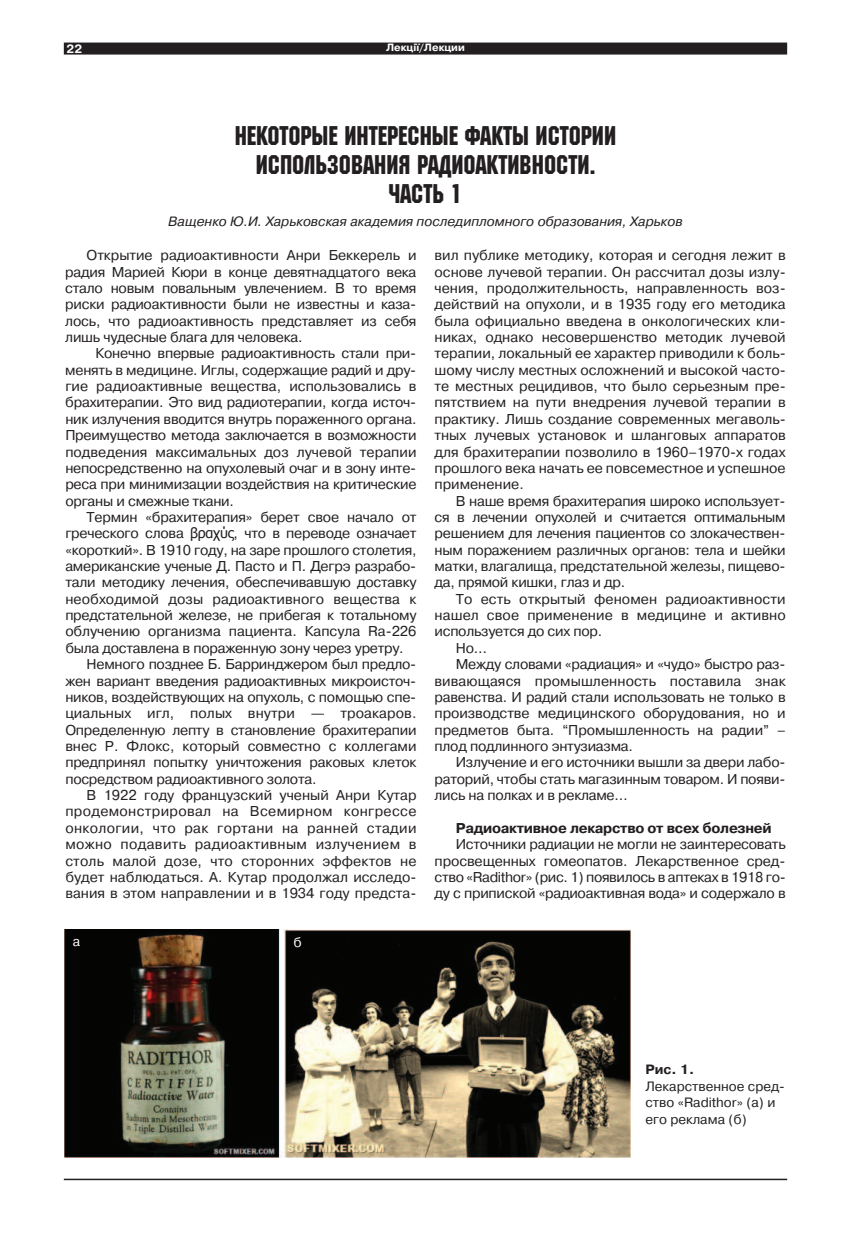
<style>
.page{position:relative;width:851px;height:1234px;background:#fff}
.page>*{position:absolute;margin:0;border:0;box-sizing:border-box;transform-origin:0 0}
.t1{font:27px/29.2px "Machine C";color:#231f20;text-align:center;scale:.95 1}
.t2{font:14.25px/16.4px "Pragmatica C";letter-spacing:-.015em;color:#231f20;text-align:justify}
.t3{font:14.25px "Pragmatica C";letter-spacing:.005em;color:#231f20}
.t4{font:14.25px "Pragmatica C";letter-spacing:.025em;color:#231f20}
.t5{font:14.25px "Pragmatica C";letter-spacing:.01em;color:#231f20}
.t6{font:700 14.25px "Pragmatica C";letter-spacing:-.02em;color:#231f20}
.t7{font:italic 13.5px "Pragmatica C";color:#231f20}
.t8{font:13.5px/16.5px "Pragmatica C";color:#231f20}
.t9{font:700 13.5px "Pragmatica C";color:#231f20}
.t10{font:13.5px "Pragmatica C";color:#fff}
.t11{font:700 12px "Pragmatica C";color:#fff}
.t12{font:700 10.5px "Pragmatica C";color:#fff}
.s1{font-family:"Tahoma"}
</style>
<div class="page">
<div style="left:64px;top:43px;width:723px;height:12px;background:#231f20"></div>
<hr style="left:64px;top:1178px;width:723px;height:1px;background:#231f20">
<img style="left:65px;top:929px;width:565px;height:227px">
<p class="t11" style="left:67px;top:41px;width:17px">22</p>
<p class="t12" style="left:386px;top:41px;width:80px">Лекції/Лекции</p>
<h1 class="t1" style="left:235px;top:121px;width:403px">НЕКОТОРЫЕ ИНТЕРЕСНЫЕ ФАКТЫ ИСТОРИИ<br>ИСПОЛЬЗОВАНИЯ РАДИОАКТИВНОСТИ.<br>ЧАСТЬ 1</h1>
<p class="t7" style="left:168px;top:213px;width:516px">Ващенко Ю.И. Харьковская академия последипломного образования, Харьков</p>
<p class="t2" style="left:65px;top:247px;width:352px;text-indent:21px">Открытие радиоактивности Анри Беккерель и радия Марией Кюри в конце девятнадцатого века стало новым повальным увлечением. В то время риски радиоактивности были не известны и каза&shy;лось, что радиоактивность представляет из себя лишь чудесные блага для человека.</p>
<p class="t2" style="left:65px;top:345px;width:352px;text-indent:30px">Конечно впервые радиоактивность стали при&shy;менять в медицине. Иглы, содержащие радий и дру&shy;гие радиоактивные вещества, использовались в брахитерапии. Это вид радиотерапии, когда источ&shy;ник излучения вводится внутрь пораженного органа.<br>Преимущество метода заключается в возможности подведения максимальных доз лучевой терапии непосредственно на опухолевый очаг и в зону инте&shy;реса при минимизации воздействия на критические органы и смежные ткани.</p>
<p class="t2" style="left:87px;top:508px;width:331px">Термин «брахитерапия» берет свое начало от</p>
<p class="t2" style="left:65px;top:525px;width:352px">греческого слова <span class="s1">βραχύς</span>, что в переводе означает</p>
<p class="t2" style="left:65px;top:541px;width:352px">«короткий». В 1910 году, на заре прошлого столетия,</p>
<p class="t2" style="left:65px;top:558px;width:352px">американские ученые Д. Пасто и П. Дегрэ разрабо-</p>
<p class="t2" style="left:65px;top:574px;width:352px">тали методику лечения, обеспечивавшую доставку</p>
<p class="t3" style="left:65px;top:590px;width:352px">необходимой дозы радиоактивного вещества к</p>
<p class="t2" style="left:65px;top:607px;width:352px">предстательной железе, не прибегая к тотальному</p>
<p class="t2" style="left:65px;top:623px;width:352px">облучению организма пациента. Капсула Ra-226</p>
<p class="t2" style="left:65px;top:639px;width:340px">была доставлена в пораженную зону через уретру.</p>
<p class="t2" style="left:87px;top:656px;width:331px">Немного позднее Б. Барринджером был предло-</p>
<p class="t2" style="left:65px;top:672px;width:352px">жен вариант введения радиоактивных микроисточ-</p>
<p class="t2" style="left:65px;top:688px;width:352px">ников, воздействующих на опухоль, с помощью спе-</p>
<p class="t3" style="left:65px;top:705px;width:352px">циальных игл, полых внутри — троакаров.</p>
<p class="t2" style="left:65px;top:721px;width:352px">Определенную лепту в становление брахитерапии</p>
<p class="t2" style="left:65px;top:737px;width:352px">внес Р. Флокс, который совместно с коллегами</p>
<p class="t2" style="left:65px;top:754px;width:352px">предпринял попытку уничтожения раковых клеток</p>
<p class="t2" style="left:65px;top:770px;width:252px">посредством радиоактивного золота.</p>
<p class="t2" style="left:87px;top:786px;width:331px">В 1922 году французский ученый Анри Кутар</p>
<p class="t4" style="left:65px;top:803px;width:352px">продемонстрировал на Всемирном конгрессе</p>
<p class="t4" style="left:65px;top:819px;width:352px">онкологии, что рак гортани на ранней стадии</p>
<p class="t4" style="left:65px;top:835px;width:352px">можно подавить радиоактивным излучением в</p>
<p class="t5" style="left:65px;top:852px;width:352px">столь малой дозе, что сторонних эффектов не</p>
<p class="t2" style="left:65px;top:868px;width:352px">будет наблюдаться. А. Кутар продолжал исследо-</p>
<p class="t2" style="left:65px;top:885px;width:352px">вания в этом направлении и в 1934 году предста-</p>
<p class="t10" style="left:73px;top:933px;width:9px">а</p>
<p class="t10" style="left:293px;top:934px;width:10px">б</p>
<p class="t2" style="left:434px;top:247px;width:352px">вил публике методику, которая и сегодня лежит в основе лучевой терапии. Он рассчитал дозы излу&shy;чения, продолжительность, направленность воз&shy;действий на опухоли, и в 1935 году его методика была официально введена в онкологических кли&shy;никах, однако несовершенство методик лучевой терапии, локальный ее характер приводили к боль&shy;шому числу местных осложнений и высокой часто&shy;те местных рецидивов, что было серьезным пре&shy;пятствием на пути внедрения лучевой терапии в практику. Лишь создание современных мегаволь&shy;тных лучевых установок и шланговых аппаратов для брахитерапии позволило в 1960–1970-х годах прошлого века начать ее повсеместное и успешное применение.</p>
<p class="t2" style="left:434px;top:492px;width:352px;text-indent:21px">В наше время брахитерапия широко использует&shy;ся в лечении опухолей и считается оптимальным решением для лечения пациентов со злокачествен&shy;ным поражением различных органов: тела и шейки матки, влагалища, предстательной железы, пищево&shy;да, прямой кишки, глаз и др.</p>
<p class="t3" style="left:455px;top:590px;width:331px">То есть открытый феномен радиоактивности</p>
<p class="t3" style="left:434px;top:606px;width:352px">нашел свое применение в медицине и активно</p>
<p class="t2" style="left:434px;top:623px;width:169px">используется до сих пор.</p>
<p class="t2" style="left:455px;top:639px;width:33px">Но…</p>
<p class="t2" style="left:455px;top:656px;width:331px">Между словами «радиация» и «чудо» быстро раз-</p>
<p class="t3" style="left:434px;top:672px;width:352px">вивающаяся промышленность поставила знак</p>
<p class="t2" style="left:434px;top:688px;width:352px">равенства. И радий стали использовать не только в</p>
<p class="t2" style="left:434px;top:705px;width:352px">производстве медицинского оборудования, но и</p>
<p class="t2" style="left:434px;top:721px;width:352px">предметов быта. “Промышленность на радии” –</p>
<p class="t2" style="left:434px;top:737px;width:200px">плод подлинного энтузиазма.</p>
<p class="t2" style="left:455px;top:754px;width:331px">Излучение и его источники вышли за двери лабо-</p>
<p class="t2" style="left:434px;top:770px;width:352px">раторий, чтобы стать магазинным товаром. И появи-</p>
<p class="t2" style="left:434px;top:786px;width:195px">лись на полках и в рекламе…</p>
<p class="t6" style="left:455px;top:819px;width:317px">Радиоактивное лекарство от всех болезней</p>
<p class="t2" style="left:434px;top:835px;width:352px;text-indent:21px">Источники радиации не могли не заинтересовать просвещенных гомеопатов. Лекарственное сред&shy;ство «Radithor» (рис. 1) появилось в аптеках в 1918 го&shy;ду с припиской «радиоактивная вода» и содержало в</p>
<p class="t9" style="left:645px;top:1061px;width:50px">Рис. 1.</p>
<p class="t8" style="left:645px;top:1077px;width:141px">Лекарственное сред&shy;ство «Radithor» (а) и его реклама (б)</p>
</div>
